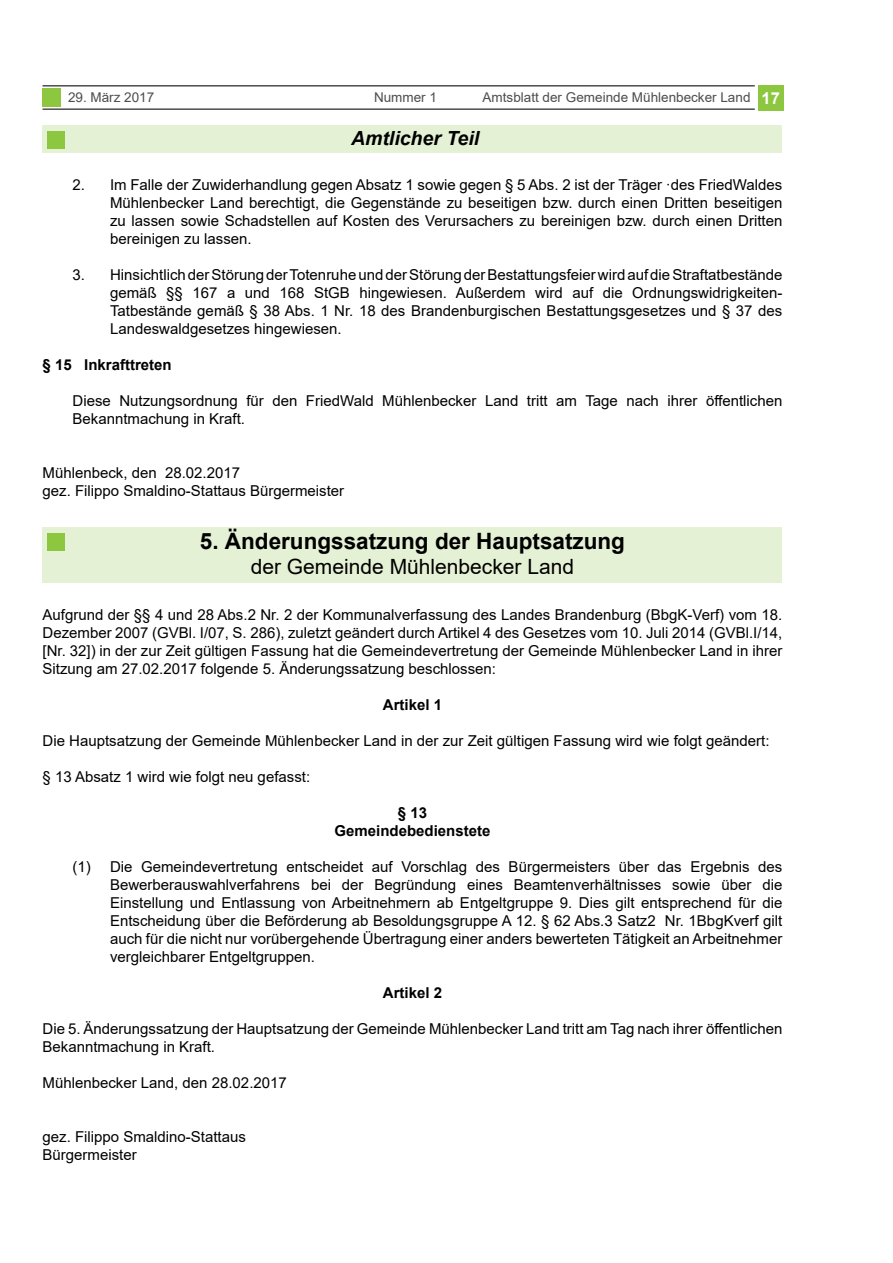
<style>
.page{position:relative;width:893px;height:1263px;background:#fff}
.page>*{position:absolute;margin:0;border:0;box-sizing:border-box;transform-origin:0 0}
.t1{font:700 22.5px "Arial";color:#000}
.t2{font:21px "Arial";color:#000}
.t3{font:italic 700 19.5px "Arial";color:#000}
.t4{font:15px/18px "Arial";color:#000;text-align:justify}
.t5{font:700 15px/18px "Arial";color:#000;text-align:center}
.t6{font:13.5px "Arial";color:#4d4d4f}
.s1{font-weight:700;font-size:16.5px;color:#fff}
</style>
<div class="page">
<div style="left:758px;top:85px;width:25px;height:26px;background:#8dc63f"></div>
<div style="left:43px;top:125px;width:739px;height:28px;background:#e5f1d4"></div>
<div style="left:43px;top:89px;width:18px;height:18px;background:#8dc63f"></div>
<hr style="left:43px;top:85px;width:712px;height:2px;background:#4d4d4f">
<hr style="left:43px;top:108px;width:712px;height:2px;background:#4d4d4f">
<div style="left:47px;top:132px;width:17px;height:17px;background:#8dc63f"></div>
<div style="left:43px;top:527px;width:739px;height:56px;background:#e5f1d4"></div>
<div style="left:47px;top:534px;width:17px;height:17px;background:#8dc63f"></div>
<p class="t6" style="left:68px;top:88px;width:88px">29. März 2017</p>
<p class="t6" style="left:374px;top:88px;width:65px">Nummer 1</p>
<p class="t6" style="left:483px;top:88px;width:299px">Amtsblatt der Gemeinde Mühlenbecker Land <span class="s1">17</span></p>
<h3 class="t3" style="left:351px;top:125px;width:130px">Amtlicher Teil</h3>
<p class="t4" style="left:110px;top:175px;width:674px;text-indent:-37px">2. Im Falle der Zuwiderhandlung gegen Absatz 1 sowie gegen § 5 Abs. 2 ist der Träger ·des FriedWaldes Mühlenbecker Land berechtigt, die Gegenstände zu beseitigen bzw. durch einen Dritten beseitigen zu lassen sowie Schadstellen auf Kosten des Verursachers zu bereinigen bzw. durch einen Dritten bereinigen zu lassen.</p>
<p class="t4" style="left:110px;top:265px;width:674px;text-indent:-37px">3. Hinsichtlich der Störung der Totenruhe und der Störung der Bestattungsfeier wird auf die Straftatbestände gemäß §§ 167 a und 168 StGB hingewiesen. Außerdem wird auf die Ordnungswidrigkeiten-Tatbestände gemäß § 38 Abs. 1 Nr. 18 des Brandenburgischen Bestattungsgesetzes und § 37 des Landeswaldgesetzes hingewiesen.</p>
<p class="t5" style="left:43px;top:355px;width:131px">§ 15 Inkrafttreten</p>
<p class="t4" style="left:73px;top:391px;width:711px">Diese Nutzungsordnung für den FriedWald Mühlenbecker Land tritt am Tage nach ihrer öffentlichen<br>Bekanntmachung in Kraft.</p>
<p class="t4" style="left:43px;top:463px;width:303px">Mühlenbeck, den 28.02.2017<br>gez. Filippo Smaldino-Stattaus Bürgermeister</p>
<h1 class="t1" style="left:200px;top:525px;width:427px">5. Änderungssatzung der Hauptsatzung</h1>
<h2 class="t2" style="left:251px;top:552px;width:325px">der Gemeinde Mühlenbecker Land</h2>
<p class="t4" style="left:43px;top:606px;width:741px">Aufgrund der §§ 4 und 28 Abs.2 Nr. 2 der Kommunalverfassung des Landes Brandenburg (BbgK-Verf) vom 18.<br>Dezember 2007 (GVBl. I/07, S. 286), zuletzt geändert durch Artikel 4 des Gesetzes vom 10. Juli 2014 (GVBl.I/14, [Nr. 32]) in der zur Zeit gültigen Fassung hat die Gemeindevertretung der Gemeinde Mühlenbecker Land in ihrer Sitzung am 27.02.2017 folgende 5. Änderungssatzung beschlossen:</p>
<p class="t5" style="left:383px;top:696px;width:61px">Artikel 1</p>
<p class="t4" style="left:43px;top:732px;width:728px">Die Hauptsatzung der Gemeinde Mühlenbecker Land in der zur Zeit gültigen Fassung wird wie folgt geändert:</p>
<p class="t4" style="left:43px;top:768px;width:269px">§ 13 Absatz 1 wird wie folgt neu gefasst:</p>
<p class="t5" style="left:334px;top:804px;width:157px">§ 13<br>Gemeindebedienstete</p>
<p class="t4" style="left:110px;top:858px;width:674px;text-indent:-37px">(1) Die Gemeindevertretung entscheidet auf Vorschlag des Bürgermeisters über das Ergebnis des Bewerberauswahlverfahrens bei der Begründung eines Beamtenverhältnisses sowie über die Einstellung und Entlassung von Arbeitnehmern ab Entgeltgruppe 9. Dies gilt entsprechend für die Entscheidung über die Beförderung ab Besoldungsgruppe A 12. § 62 Abs.3 Satz2 Nr. 1BbgKverf gilt auch für die nicht nur vorübergehende Übertragung einer anders bewerteten Tätigkeit an Arbeitnehmer vergleichbarer Entgeltgruppen.</p>
<p class="t5" style="left:383px;top:984px;width:61px">Artikel 2</p>
<p class="t4" style="left:43px;top:1020px;width:741px">Die 5. Änderungssatzung der Hauptsatzung der Gemeinde Mühlenbecker Land tritt am Tag nach ihrer öffentlichen<br>Bekanntmachung in Kraft.</p>
<p class="t4" style="left:43px;top:1074px;width:246px">Mühlenbecker Land, den 28.02.2017</p>
<p class="t4" style="left:43px;top:1128px;width:205px">gez. Filippo Smaldino-Stattaus<br>Bürgermeister</p>
</div>
